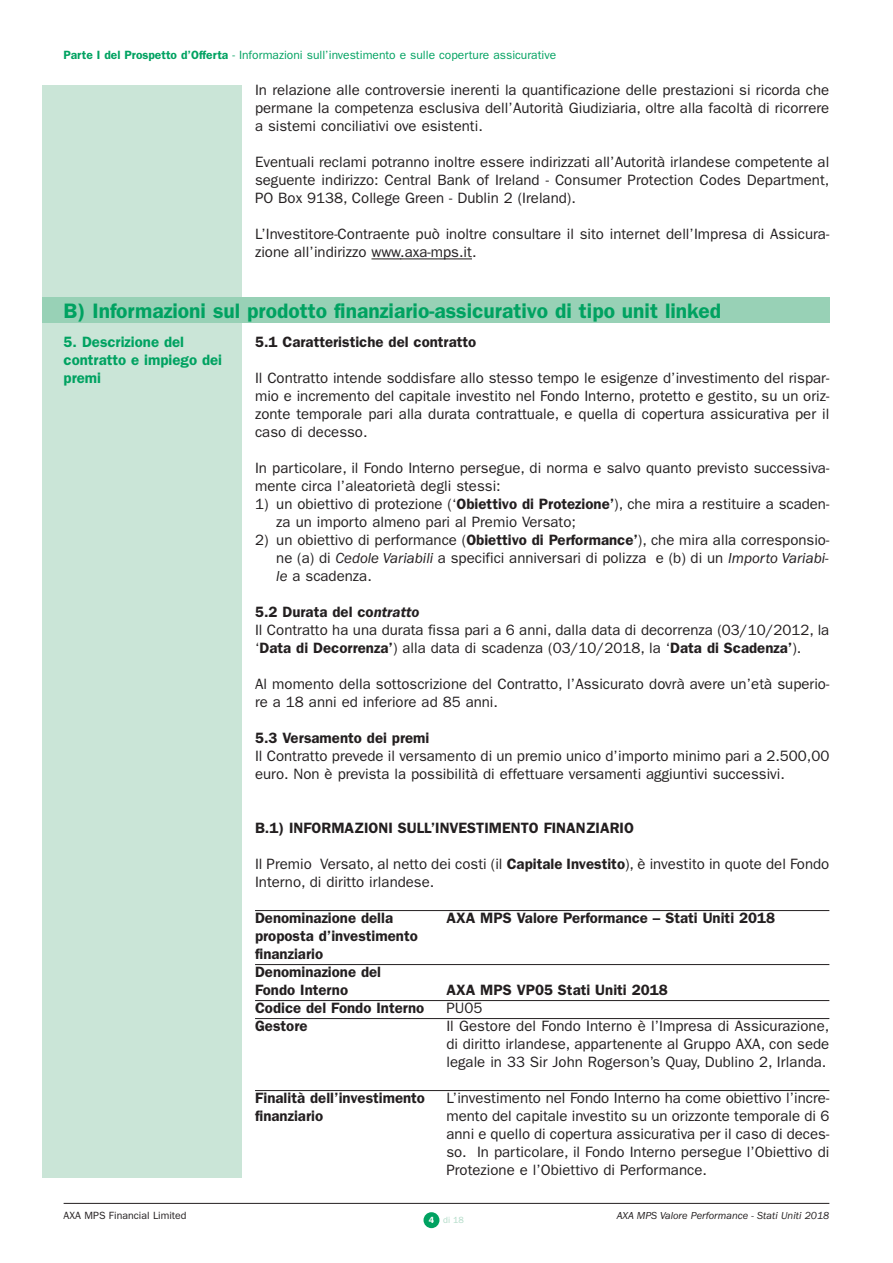
<style>
.page{position:relative;width:893px;height:1263px;background:#fff}
.page>*{position:absolute;margin:0;border:0;box-sizing:border-box;transform-origin:0 0}
.t1{font:600 21px "Franklin Gothic";color:#00a261}
.t2{font:15px/18px "Franklin Gothic";color:#231f20}
.t3{font:600 15px/18px "Franklin Gothic";color:#231f20}
.t4{font:600 15px/18px "Franklin Gothic";color:#00a261}
.t5{font:12px "Franklin Gothic";color:#00a261}
.t6{font:italic 10.5px "Franklin Gothic";color:#231f20}
.t7{font:10.5px "Franklin Gothic";color:#231f20}
.t8{font:9px "Franklin Gothic";color:#b1dbc7}
.s1{font-weight:600}
.s2{font-style:italic}
.s3{font-weight:600;font-style:italic}
.s4{font-weight:600;color:#fff}
</style>
<div class="page">
<div style="left:423px;top:1212px;width:16px;height:16px;background:#00a261;border-radius:50%"></div>
<div style="left:42px;top:85px;width:200px;height:1093px;background:#cae5d7"></div>
<hr style="left:371px;top:259px;width:30px;height:1px;background:#231f20">
<hr style="left:400px;top:259px;width:72px;height:1px;background:#231f20">
<hr style="left:255px;top:910px;width:574px;height:1px;background:#231f20">
<hr style="left:255px;top:964px;width:574px;height:1px;background:#231f20">
<hr style="left:255px;top:1000px;width:574px;height:1px;background:#231f20">
<hr style="left:255px;top:1018px;width:574px;height:1px;background:#231f20">
<hr style="left:255px;top:1090px;width:574px;height:1px;background:#231f20">
<hr style="left:64px;top:1203px;width:765px;height:1px;background:#231f20">
<div style="left:42px;top:298px;width:787px;height:25px;background:#98d1b6"></div>
<p class="t5" style="left:64px;top:51px;width:494px"><span class="s1">Parte I del Prospetto d’Offerta</span> - Informazioni sull’investimento e sulle coperture assicurative</p>
<p class="t2" style="left:255px;top:83px;width:575px;text-align:justify">In relazione alle controversie inerenti la quantificazione delle prestazioni si ricorda che permane la competenza esclusiva dell’Autorità Giudiziaria, oltre alla facoltà di ricorrere a sistemi conciliativi ove esistenti.</p>
<p class="t2" style="left:255px;top:155px;width:575px;text-align:justify">Eventuali reclami potranno inoltre essere indirizzati all’Autorità irlandese competente al seguente indirizzo: Central Bank of Ireland - Consumer Protection Codes Department, PO Box 9138, College Green - Dublin 2 (Ireland).</p>
<p class="t2" style="left:255px;top:227px;width:575px">L’Investitore-Contraente può inoltre consultare il sito internet dell’Impresa di Assicura&shy;zione all’indirizzo www.axa-mps.it.</p>
<p class="t1" style="left:64px;top:304px;width:659px">B) Informazioni sul prodotto finanziario-assicurativo di tipo unit linked</p>
<p class="t4" style="left:64px;top:335px;width:160px">5. Descrizione del contratto e impiego dei premi</p>
<p class="t3" style="left:255px;top:335px;width:223px">5.1 Caratteristiche del contratto</p>
<p class="t2" style="left:255px;top:371px;width:575px;text-align:justify">Il Contratto intende soddisfare allo stesso tempo le esigenze d’investimento del rispar&shy;mio e incremento del capitale investito nel Fondo Interno, protetto e gestito, su un oriz&shy;zonte temporale pari alla durata contrattuale, e quella di copertura assicurativa per il caso di decesso.</p>
<p class="t2" style="left:255px;top:461px;width:575px">In particolare, il Fondo Interno persegue, di norma e salvo quanto previsto successiva&shy;mente circa l’aleatorietà degli stessi:</p>
<p class="t2" style="left:276px;top:497px;width:554px;text-indent:-21px">1) un obiettivo di protezione (‘<span class="s1">Obiettivo di Protezione’</span>), che mira a restituire a scaden&shy;za un importo almeno pari al Premio Versato;</p>
<p class="t2" style="left:276px;top:533px;width:554px;text-align:justify;text-indent:-21px">2) un obiettivo di performance (<span class="s1">Obiettivo di Performance’</span>), che mira alla corresponsio&shy;ne (a) di <span class="s2">Cedole Variabili</span> a specifici anniversari di polizza e (b) di un <span class="s2">Importo Variabi&shy;le</span> a scadenza.</p>
<p class="t2" style="left:255px;top:605px;width:575px"><span class="s1">5.2 Durata del co</span><span class="s3">ntratto<br></span>Il Contratto ha una durata fissa pari a 6 anni, dalla data di decorrenza (03/10/2012, la ‘<span class="s1">Data di Decorrenza’</span>) alla data di scadenza (03/10/2018, la ‘<span class="s1">Data di Scadenza’</span>).</p>
<p class="t2" style="left:255px;top:677px;width:575px">Al momento della sottoscrizione del Contratto, l’Assicurato dovrà avere un’età superio&shy;re a 18 anni ed inferiore ad 85 anni.</p>
<p class="t2" style="left:255px;top:731px;width:575px"><span class="s1">5.3 Versamento dei premi<br></span>Il Contratto prevede il versamento di un premio unico d’importo minimo pari a 2.500,00 euro. Non è prevista la possibilità di effettuare versamenti aggiuntivi successivi.</p>
<p class="t3" style="left:255px;top:821px;width:380px">B.1) INFORMAZIONI SULL’INVESTIMENTO FINANZIARIO</p>
<p class="t2" style="left:255px;top:857px;width:576px">Il Premio Versato, al netto dei costi (il <span class="s1">Capitale Investito</span>), è investito in quote del Fondo<br>Interno, di diritto irlandese.</p>
<p class="t3" style="left:255px;top:911px;width:140px">Denominazione della</p>
<p class="t3" style="left:446px;top:911px;width:330px">AXA MPS Valore Performance – Stati Uniti 2018</p>
<p class="t3" style="left:255px;top:929px;width:164px">proposta d’investimento finanziario<br>Denominazione del<br>Fondo Interno</p>
<p class="t3" style="left:446px;top:983px;width:223px">AXA MPS VP05 Stati Uniti 2018</p>
<p class="t3" style="left:255px;top:1001px;width:171px">Codice del Fondo Interno</p>
<p class="t2" style="left:446px;top:1001px;width:37px">PU05</p>
<p class="t3" style="left:255px;top:1019px;width:54px">Gestore</p>
<p class="t2" style="left:446px;top:1019px;width:384px;text-align:justify">Il Gestore del Fondo Interno è l’Impresa di Assicurazione, di diritto irlandese, appartenente al Gruppo AXA, con sede legale in 33 Sir John Rogerson’s Quay, Dublino 2, Irlanda.</p>
<p class="t3" style="left:255px;top:1091px;width:171px">Finalità dell’investimento</p>
<p class="t2" style="left:446px;top:1091px;width:384px">L’investimento nel Fondo Interno ha come obiettivo l’incre-</p>
<p class="t3" style="left:255px;top:1109px;width:70px">finanziario</p>
<p class="t2" style="left:446px;top:1109px;width:384px;text-align:justify">mento del capitale investito su un orizzonte temporale di 6 anni e quello di copertura assicurativa per il caso di deces&shy;so. In particolare, il Fondo Interno persegue l’Obiettivo di Protezione e l’Obiettivo di Performance.</p>
<p class="t7" style="left:64px;top:1211px;width:124px">AXA MPS Financial Limited</p>
<p class="t6" style="left:616px;top:1212px;width:214px">AXA MPS Valore Performance - Stati Uniti 2018</p>
<p class="t8" style="left:429px;top:1217px;width:37px"><span class="s4">4</span> di 18</p>
</div>
